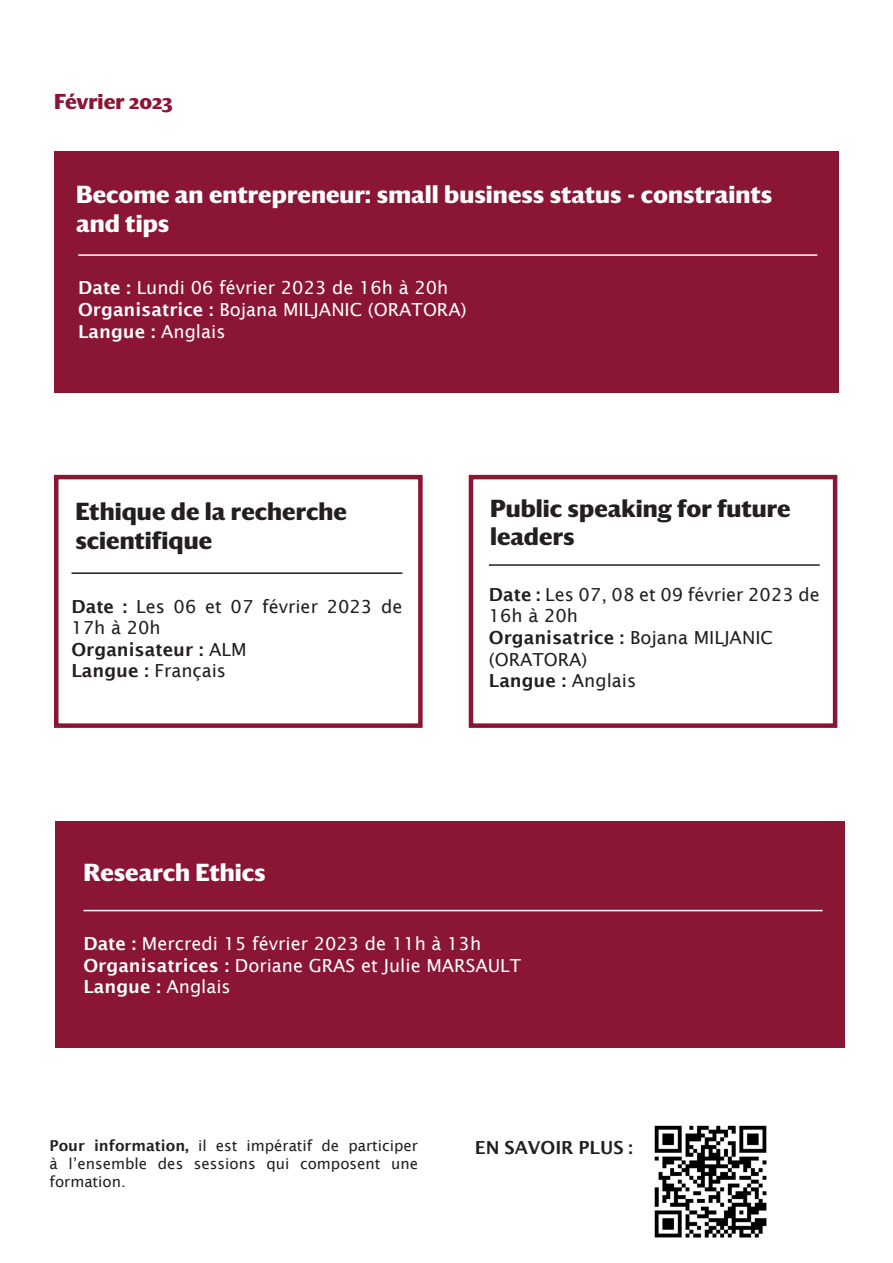
<style>
.page{position:relative;width:893px;height:1263px;background:#fff}
.page>*{position:absolute;margin:0;border:0;box-sizing:border-box;transform-origin:0 0}
.t1{font:700 24px/28.8px "Darby Sans Universite Paris";letter-spacing:.005em;color:#fff}
.t2{font:700 24px/28.8px "Darby Sans Universite Paris";letter-spacing:.005em;color:#231f20}
.t3{font:700 21px "Darby Sans Universite Paris";color:#8a1535}
.t4{font:18px "Lucida Sans";color:#fff}
.t5{font:18px/21.6px "Lucida Sans";color:#231f20}
.t6{font:600 18px "Lucida Sans";color:#231f20}
.t7{font:600 18px "Lucida Sans";color:#fff}
.t8{font:15px/18px "Lucida Sans";color:#231f20;text-align:justify}
.s1{font-weight:600}
.s2{font-weight:400}
</style>
<div class="page">
<img style="left:654px;top:1125px;width:113px;height:113px">
<div style="left:55px;top:151px;width:784px;height:242px;background:#8a1535"></div>
<div style="left:469px;top:475px;width:368px;height:253px;border:4px solid #8a1535"></div>
<hr style="left:78px;top:254px;width:739px;height:2px;background:#fff">
<hr style="left:489px;top:564px;width:331px;height:2px;background:#231f20">
<div style="left:54px;top:475px;width:369px;height:253px;border:4px solid #8a1535"></div>
<hr style="left:71px;top:572px;width:331px;height:2px;background:#231f20">
<div style="left:55px;top:822px;width:790px;height:226px;background:#8a1535"></div>
<hr style="left:83px;top:910px;width:740px;height:1px;background:#fff">
<p class="t3" style="left:54px;top:85px;width:120px">Février 2023</p>
<p class="t1" style="left:76px;top:179px;width:698px">Become an entrepreneur: small business status - constraints and tips</p>
<p class="t4" style="left:78px;top:278px;width:372px"><span class="s1">Date :</span> Lundi 06 février 2023 de 16h à 20h</p>
<p class="t4" style="left:78px;top:299px;width:390px"><span class="s1">Organisatrice :</span> Bojana MILJANIC (ORATORA)</p>
<p class="t7" style="left:78px;top:321px;width:149px">Langue : <span class="s2">Anglais</span></p>
<p class="t2" style="left:75px;top:496px;width:273px">Ethique de la recherche scientifique</p>
<p class="t5" style="left:71px;top:595px;width:332px"><span class="s1">Date :</span> Les 06 et 07 février 2023 de<br>17h à 20h</p>
<p class="t6" style="left:71px;top:639px;width:177px">Organisateur : <span class="s2">ALM</span></p>
<p class="t5" style="left:71px;top:660px;width:156px"><span class="s1">Langue :</span> Français</p>
<p class="t2" style="left:490px;top:492px;width:302px">Public speaking for future leaders</p>
<p class="t5" style="left:489px;top:583px;width:332px"><span class="s1">Date :</span> Les 07, 08 et 09 février 2023 de<br>16h à 20h</p>
<p class="t5" style="left:489px;top:627px;width:286px"><span class="s1">Organisatrice :</span> Bojana MILJANIC (ORATORA)</p>
<p class="t6" style="left:489px;top:670px;width:149px">Langue : <span class="s2">Anglais</span></p>
<p class="t1" style="left:83px;top:857px;width:184px">Research Ethics</p>
<p class="t4" style="left:83px;top:933px;width:399px"><span class="s1">Date :</span> Mercredi 15 février 2023 de 11h à 13h</p>
<p class="t4" style="left:83px;top:955px;width:439px"><span class="s1">Organisatrices :</span> Doriane GRAS et Julie MARSAULT</p>
<p class="t7" style="left:83px;top:976px;width:149px">Langue : <span class="s2">Anglais</span></p>
<p class="t8" style="left:50px;top:1137px;width:370px"><span class="s1">Pour information,</span> il est impératif de participer à l’ensemble des sessions qui composent une formation.</p>
<p class="t6" style="left:475px;top:1137px;width:160px">EN SAVOIR PLUS :</p>
</div>
